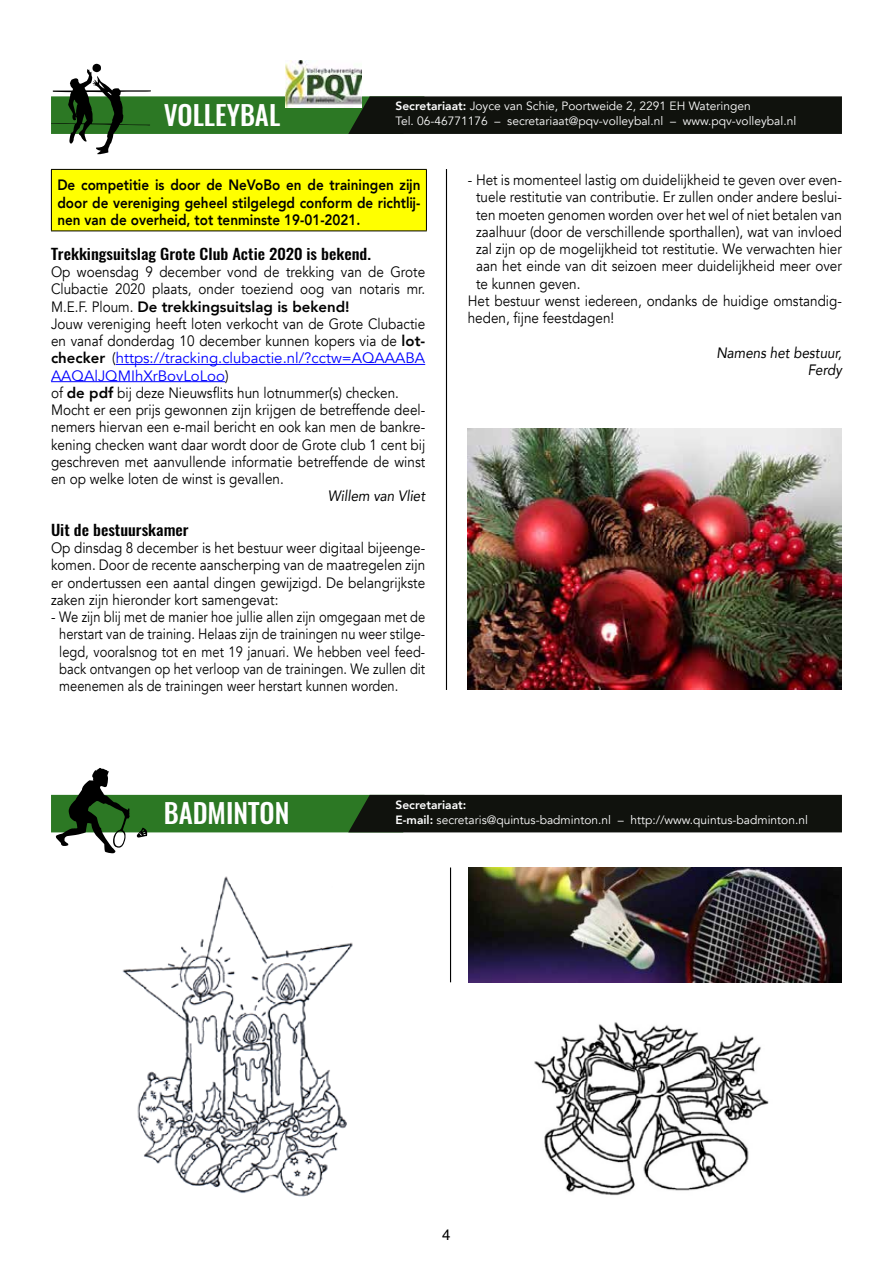
<style>
.page{position:relative;width:893px;height:1263px;background:#fff}
.page>*{position:absolute;margin:0;border:0;box-sizing:border-box;transform-origin:0 0}
.t1{font:113.55px "Sportstfb";color:#000}
.t2{font:107.7px "Sportstfb";color:#000}
.t3{font:500 27px "Oswald";color:#fff}
.t4{font:15px/17.2px "Avenir";color:#000;text-align:justify;scale:.9 1}
.t5{font:800 15px/17.2px "Avenir";color:#000;text-align:justify;scale:.9 1}
.t6{font:500 15px "Oswald";color:#000;scale:1.1 1}
.t7{font:italic 15px/17.2px "Avenir";color:#000;text-align:right;scale:.9 1}
.t8{font:15px "Helvetica World";color:#000}
.t9{font:12px "Avenir";color:#fff}
.t10{font:800 12px "Avenir";color:#fff}
.s1{font-weight:800}
.s2{color:#00f}
</style>
<div class="page">
<img style="left:467px;top:428px;width:375px;height:261px">
<svg style="left:51px;top:96px;width:791px;height:38px;background:#1c3917"></svg>
<img style="left:286px;top:60px;width:76px;height:48px">
<hr style="left:116px;top:364px;width:309px;height:1px;background:#00f">
<hr style="left:51px;top:381px;width:174px;height:1px;background:#00f">
<div style="left:51px;top:169px;width:375px;height:62px;background:#ff0"></div>
<hr style="left:51px;top:169px;width:376px;height:1px;background:#000">
<hr style="left:51px;top:231px;width:376px;height:1px;background:#000">
<hr style="left:51px;top:170px;width:1px;height:61px;background:#000">
<hr style="left:426px;top:170px;width:1px;height:61px;background:#000">
<hr style="left:446px;top:169px;width:1px;height:521px;background:#000">
<img style="left:468px;top:867px;width:374px;height:115px">
<hr style="left:450px;top:867px;width:1px;height:115px;background:#000">
<svg style="left:51px;top:795px;width:791px;height:37px;background:#1b3a16"></svg>
<img style="left:122px;top:876px;width:231px;height:321px">
<img style="left:534px;top:1022px;width:235px;height:174px">
<h1 class="t1" style="left:37px;top:57px;width:123px">{</h1>
<h3 class="t3" style="left:164px;top:96px;width:118px">VOLLEYBAL</h3>
<p class="t9" style="left:395px;top:99px;width:357px"><span class="s1">Secretariaat:</span> Joyce van Schie, Poortweide 2, 2291 EH Wateringen</p>
<p class="t9" style="left:395px;top:114px;width:402px">Tel. 06-46771176 – secretariaat@pqv-volleybal.nl – www.pqv-volleybal.nl</p>
<p class="t5" style="left:57px;top:177px;width:405px">De competitie is door de NeVoBo en de trainingen zijn door de vereniging geheel stilgelegd conform de richtlij&shy;nen van de overheid, tot tenminste 19-01-2021.</p>
<p class="t6" style="left:51px;top:243px;width:292px">Trekkingsuitslag Grote Club Actie 2020 is bekend.</p>
<p class="t4" style="left:51px;top:264px;width:417px;text-align:left">Op woensdag 9 december vond de trekking van de Grote Clubactie 2020 plaats, onder toeziend oog van notaris mr.<br>M.E.F. Ploum. <span class="s1">De trekkingsuitslag is bekend!<br></span>Jouw vereniging heeft loten verkocht van de Grote Clubactie en vanaf donderdag 10 december kunnen kopers via de <span class="s1">lot&shy;checker</span> (<span class="s2">https://tracking.clubactie.nl/?cctw=AQAAABA AAQAlJQMIhXrBovLoLoo</span>)<br>of <span class="s1">de pdf</span> bij deze Nieuwsflits hun lotnummer(s) checken.<br>Mocht er een prijs gewonnen zijn krijgen de betreffende deel&shy;nemers hiervan een e-mail bericht en ook kan men de bankre&shy;kening checken want daar wordt door de Grote club 1 cent bij geschreven met aanvullende informatie betreffende de winst en op welke loten de winst is gevallen.</p>
<p class="t7" style="left:328px;top:487px;width:110px">Willem van Vliet</p>
<p class="t6" style="left:51px;top:519px;width:127px">Uit de bestuurskamer</p>
<p class="t4" style="left:51px;top:540px;width:417px">Op dinsdag 8 december is het bestuur weer digitaal bijeenge&shy;komen. Door de recente aanscherping van de maatregelen zijn er ondertussen een aantal dingen gewijzigd. De belangrijkste zaken zijn hieronder kort samengevat:</p>
<p class="t4" style="left:59px;top:609px;width:408px;text-indent:-8px">- We zijn blij met de manier hoe jullie allen zijn omgegaan met de herstart van de training. Helaas zijn de trainingen nu weer stilge&shy;legd, vooralsnog tot en met 19 januari. We hebben veel feed&shy;back ontvangen op het verloop van de trainingen. We zullen dit meenemen als de trainingen weer herstart kunnen worden.</p>
<p class="t4" style="left:468px;top:172px;width:417px">- Het is momenteel lastig om duidelijkheid te geven over even-</p>
<p class="t4" style="left:476px;top:189px;width:408px">tuele restitutie van contributie. Er zullen onder andere beslui-</p>
<p class="t4" style="left:476px;top:206px;width:408px">ten moeten genomen worden over het wel of niet betalen van</p>
<p class="t4" style="left:476px;top:223px;width:408px">zaalhuur (door de verschillende sporthallen), wat van invloed</p>
<p class="t4" style="left:476px;top:241px;width:408px">zal zijn op de mogelijkheid tot restitutie. We verwachten hier</p>
<p class="t4" style="left:476px;top:258px;width:408px">aan het einde van dit seizoen meer duidelijkheid meer over</p>
<p class="t4" style="left:476px;top:275px;width:118px">te kunnen geven.</p>
<p class="t4" style="left:468px;top:292px;width:417px">Het bestuur wenst iedereen, ondanks de huidige omstandig-</p>
<p class="t4" style="left:468px;top:310px;width:164px">heden, fijne feestdagen!</p>
<p class="t7" style="left:716px;top:344px;width:141px">Namens het bestuur,<br>Ferdy</p>
<h2 class="t2" style="left:45px;top:761px;width:106px">!</h2>
<h3 class="t3" style="left:164px;top:794px;width:127px">BADMINTON</h3>
<p class="t10" style="left:395px;top:795px;width:72px">Secretariaat:</p>
<p class="t9" style="left:395px;top:812px;width:414px"><span class="s1">E-mail:</span> secretaris@quintus-badminton.nl – http://www.quintus-badminton.nl</p>
<p class="t8" style="left:442px;top:1226px;width:10px">4</p>
</div>
